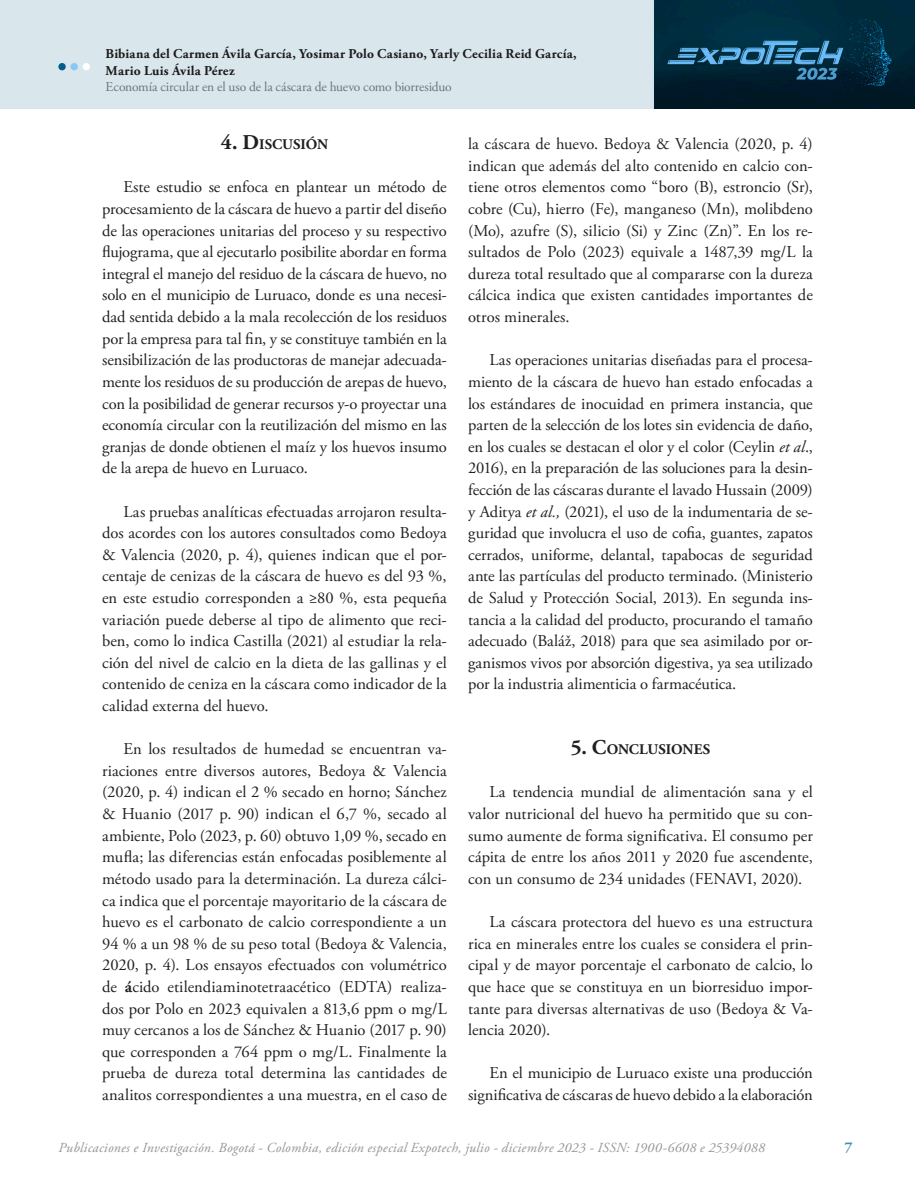
<style>
.page{position:relative;width:915px;height:1191px;background:#fff}
.page>*{position:absolute;margin:0;border:0;box-sizing:border-box;transform-origin:0 0}
.TEXTO_CORRIDO{font:16.5px/21.6px "Adobe Garamond Pro";letter-spacing:-.005em;color:#231f20;text-align:justify}
.t1{font:700 15px "Adobe Garamond Pro";color:#3f8daf}
._3_TITULOS{font:700 14.7px "Adobe Garamond Pro";letter-spacing:-.005em;color:#231f20}
.t2{font:italic 13.8px "Adobe Garamond Pro";letter-spacing:.02em;color:#939598}
.t3{font:700 13.5px/16.5px "Adobe Garamond Pro";letter-spacing:.015em;color:#231f20}
.t4{font:13.5px "Adobe Garamond Pro";letter-spacing:-.01em;color:#808285}
.s1{font-size:21px}
.s2{font-weight:700}
.s3{font-style:italic}
</style>
<div class="page">
<img style="left:0;top:0;width:914px;height:109px">
<div style="left:58px;top:63px;width:8px;height:7px;background:#055e8a;border-radius:50%"></div>
<div style="left:70px;top:63px;width:8px;height:7px;background:#89c7f8;border-radius:50%"></div>
<div style="left:83px;top:63px;width:7px;height:7px;background:#fff;border-radius:50%"></div>
<p class="t3" style="left:106px;top:46px;width:472px">Bibiana del Carmen Ávila García, Yosimar Polo Casiano, Yarly Cecilia Reid García,<br>Mario Luis Ávila Pérez</p>
<p class="t4" style="left:106px;top:79px;width:347px">Economía circular en el uso de la cáscara de huevo como biorresiduo</p>
<p class="_3_TITULOS" style="left:221px;top:136px;width:109px"><span class="s1">4. D</span>ISCUSIÓN</p>
<p class="TEXTO_CORRIDO" style="left:102px;top:177px;width:346px;text-indent:21px">Este estudio se enfoca en plantear un método de procesamiento de la cáscara de huevo a partir del diseño de las operaciones unitarias del proceso y su respectivo flujograma, que al ejecutarlo posibilite abordar en forma integral el manejo del residuo de la cáscara de huevo, no solo en el municipio de Luruaco, donde es una necesi&shy;dad sentida debido a la mala recolección de los residuos por la empresa para tal fin, y se constituye también en la sensibilización de las productoras de manejar adecuada&shy;mente los residuos de su producción de arepas de huevo, con la posibilidad de generar recursos y-o proyectar una economía circular con la reutilización del mismo en las granjas de donde obtienen el maíz y los huevos insumo de la arepa de huevo en Luruaco.</p>
<p class="TEXTO_CORRIDO" style="left:102px;top:501px;width:346px;text-indent:21px">Las pruebas analíticas efectuadas arrojaron resulta&shy;dos acordes con los autores consultados como Bedoya &amp; Valencia (2020, p. 4), quienes indican que el por&shy;centaje de cenizas de la cáscara de huevo es del 93 %, en este estudio corresponden a ≥80 %, esta pequeña variación puede deberse al tipo de alimento que reci&shy;ben, como lo indica Castilla (2021) al estudiar la rela&shy;ción del nivel de calcio en la dieta de las gallinas y el contenido de ceniza en la cáscara como indicador de la calidad externa del huevo.</p>
<p class="TEXTO_CORRIDO" style="left:102px;top:739px;width:346px;text-indent:21px">En los resultados de humedad se encuentran va&shy;riaciones entre diversos autores, Bedoya &amp; Valencia (2020, p. 4) indican el 2 % secado en horno; Sánchez &amp; Huanio (2017 p. 90) indican el 6,7 %, secado al ambiente, Polo (2023, p. 60) obtuvo 1,09 %, secado en mufla; las diferencias están enfocadas posiblemente al método usado para la determinación. La dureza cálci&shy;ca indica que el porcentaje mayoritario de la cáscara de huevo es el carbonato de calcio correspondiente a un 94 % a un 98 % de su peso total (Bedoya &amp; Valencia, 2020, p. 4). Los ensayos efectuados con volumétrico de <span class="s2">á</span>cido etilendiaminotetraacético (EDTA) realiza&shy;dos por Polo en 2023 equivalen a 813,6 ppm o mg/L muy cercanos a los de Sánchez &amp; Huanio (2017 p. 90) que corresponden a 764 ppm o mg/L. Finalmente la prueba de dureza total determina las cantidades de analitos correspondientes a una muestra, en el caso de</p>
<p class="TEXTO_CORRIDO" style="left:468px;top:134px;width:346px">la cáscara de huevo. Bedoya &amp; Valencia (2020, p. 4) indican que además del alto contenido en calcio con&shy;tiene otros elementos como “boro (B), estroncio (Sr), cobre (Cu), hierro (Fe), manganeso (Mn), molibdeno (Mo), azufre (S), silicio (Si) y Zinc (Zn)”. En los re&shy;sultados de Polo (2023) equivale a 1487,39 mg/L la dureza total resultado que al compararse con la dureza cálcica indica que existen cantidades importantes de otros minerales.</p>
<p class="TEXTO_CORRIDO" style="left:468px;top:350px;width:346px;text-indent:21px">Las operaciones unitarias diseñadas para el procesa&shy;miento de la cáscara de huevo han estado enfocadas a los estándares de inocuidad en primera instancia, que parten de la selección de los lotes sin evidencia de daño, en los cuales se destacan el olor y el color (Ceylin <span class="s3">et al</span>., 2016), en la preparación de las soluciones para la desin&shy;fección de las cáscaras durante el lavado Hussain (2009) y Aditya <span class="s3">et al.,</span> (2021), el uso de la indumentaria de se&shy;guridad que involucra el uso de cofia, guantes, zapatos cerrados, uniforme, delantal, tapabocas de seguridad ante las partículas del producto terminado. (Ministerio de Salud y Protección Social, 2013). En segunda ins&shy;tancia a la calidad del producto, procurando el tamaño adecuado (Baláž, 2018) para que sea asimilado por or&shy;ganismos vivos por absorción digestiva, ya sea utilizado por la industria alimenticia o farmacéutica.</p>
<p class="_3_TITULOS" style="left:570px;top:741px;width:141px"><span class="s1">5. C</span>ONCLUSIONES</p>
<p class="TEXTO_CORRIDO" style="left:468px;top:782px;width:346px;text-indent:21px">La tendencia mundial de alimentación sana y el valor nutricional del huevo ha permitido que su con&shy;sumo aumente de forma significativa. El consumo per cápita de entre los años 2011 y 2020 fue ascendente, con un consumo de 234 unidades (FENAVI, 2020).</p>
<p class="TEXTO_CORRIDO" style="left:468px;top:911px;width:346px;text-indent:21px">La cáscara protectora del huevo es una estructura rica en minerales entre los cuales se considera el prin&shy;cipal y de mayor porcentaje el carbonato de calcio, lo que hace que se constituya en un biorresiduo impor&shy;tante para diversas alternativas de uso (Bedoya &amp; Va&shy;lencia 2020).</p>
<p class="TEXTO_CORRIDO" style="left:468px;top:1063px;width:346px;text-align:right">En el municipio de Luruaco existe una producción significativa de cáscaras de huevo debido a la elaboración</p>
<p class="t2" style="left:58px;top:1139px;width:708px">Publicaciones e Investigación. Bogotá - Colombia, edición especial Expotech, julio - diciembre 2023 - ISSN: 1900-6608 e 25394088</p>
<p class="t1" style="left:844px;top:1138px;width:9px">7</p>
</div>
